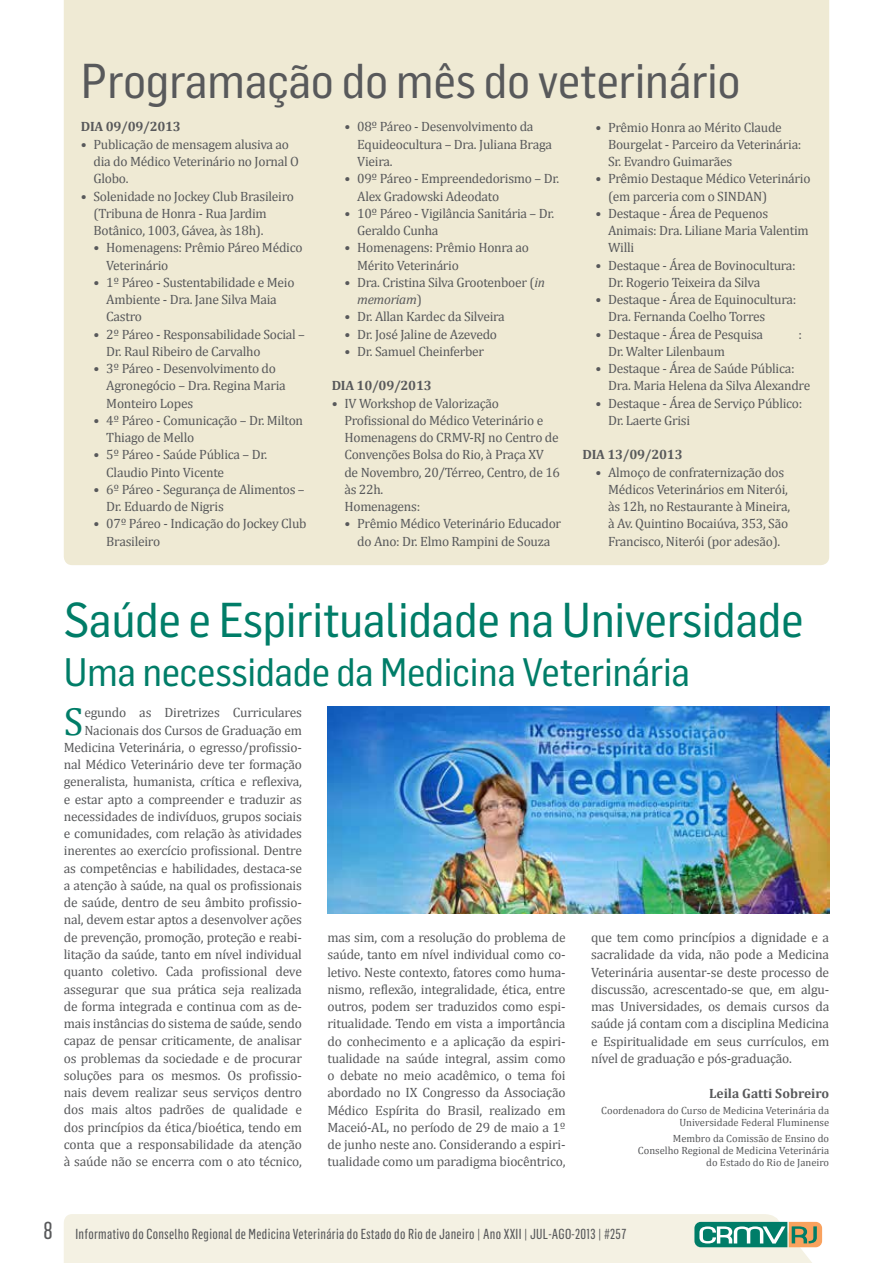
<style>
.page{position:relative;width:893px;height:1263px;background:#fff}
.page>*{position:absolute;margin:0;border:0;box-sizing:border-box;transform-origin:0 0}
.t1{font:48px "Flama Semicondensed Basic";letter-spacing:-.01em;color:#007d68}
.t2{font:48px "Flama Semicondensed Basic";letter-spacing:-.01em;color:#58595b}
.t3{font:39.45px "Cambria";color:#007d68}
.t4{font:39px "Flama Semicondensed Basic";letter-spacing:-.01em;color:#007d68}
.t5{font:24px "Flama Condensed Basic";color:#58595b}
.t6{font:14.25px "Flama Condensed Basic";letter-spacing:.02em;color:#58595b}
.t7{font:13.5px/17.2px "Cambria";letter-spacing:-.02em;color:#58595b}
.t8{font:700 13.5px "Cambria";letter-spacing:-.02em;color:#58595b}
.t9{font:700 13.5px "Cambria";color:#58595b}
.t10{font:10.5px/12px "Cambria";color:#58595b;text-align:right}
.s1{font-style:italic}
</style>
<div class="page">
<div style="left:64px;top:0;width:765px;height:565px;background:#efead4"></div>
<img style="left:327px;top:707px;width:502px;height:206px">
<svg style="left:64px;top:1214px;width:759px;height:49px;background:#e7eadb"></svg>
<h1 class="t2" style="left:81px;top:50px;width:661px">Programação do mês do veterinário</h1>
<p class="t8" style="left:81px;top:117px;width:102px">DIA 09/09/2013</p>
<p class="t7" style="left:94px;top:135px;width:207px;text-indent:-13px">• Publicação de mensagem alusiva ao dia do Médico Veterinário no Jornal O<br>Globo.</p>
<p class="t7" style="left:94px;top:187px;width:202px;text-indent:-13px">• Solenidade no Jockey Club Brasileiro (Tribuna de Honra - Rua Jardim<br>Botânico, 1003, Gávea, às 18h).</p>
<p class="t7" style="left:106px;top:239px;width:198px;text-indent:-13px">• Homenagens: Prêmio Páreo Médico<br>Veterinário</p>
<p class="t7" style="left:106px;top:273px;width:190px;text-indent:-13px">• 1º Páreo - Sustentabilidade e Meio<br>Ambiente - Dra. Jane Silva Maia<br>Castro</p>
<p class="t7" style="left:106px;top:325px;width:200px;text-indent:-13px">• 2º Páreo - Responsabilidade Social –<br>Dr. Raul Ribeiro de Carvalho</p>
<p class="t7" style="left:106px;top:360px;width:181px;text-indent:-13px">• 3º Páreo - Desenvolvimento do<br>Agronegócio – Dra. Regina Maria<br>Monteiro Lopes</p>
<p class="t7" style="left:106px;top:411px;width:198px;text-indent:-13px">• 4º Páreo - Comunicação – Dr. Milton<br>Thiago de Mello</p>
<p class="t7" style="left:106px;top:446px;width:162px;text-indent:-13px">• 5º Páreo - Saúde Pública – Dr.<br>Claudio Pinto Vicente</p>
<p class="t7" style="left:106px;top:480px;width:200px;text-indent:-13px">• 6º Páreo - Segurança de Alimentos –<br>Dr. Eduardo de Nigris</p>
<p class="t7" style="left:106px;top:515px;width:202px;text-indent:-13px">• 07º Páreo - Indicação do Jockey Club<br>Brasileiro</p>
<p class="t7" style="left:357px;top:118px;width:196px;text-indent:-13px">• 08º Páreo - Desenvolvimento da<br>Equideocultura – Dra. Juliana Braga<br>Vieira.</p>
<p class="t7" style="left:357px;top:170px;width:203px;text-indent:-13px">• 09º Páreo - Empreendedorismo – Dr.<br>Alex Gradowski Adeodato</p>
<p class="t7" style="left:357px;top:204px;width:198px;text-indent:-13px">• 10º Páreo - Vigilância Sanitária – Dr.<br>Geraldo Cunha</p>
<p class="t7" style="left:357px;top:239px;width:173px;text-indent:-13px">• Homenagens: Prêmio Honra ao<br>Mérito Veterinário</p>
<p class="t7" style="left:357px;top:273px;width:189px;text-indent:-13px">• Dra. Cristina Silva Grootenboer (<span class="s1">in memoriam</span>)</p>
<p class="t7" style="left:344px;top:308px;width:162px">• Dr. Allan Kardec da Silveira</p>
<p class="t7" style="left:344px;top:325px;width:154px">• Dr. José Jaline de Azevedo</p>
<p class="t7" style="left:344px;top:342px;width:141px">• Dr. Samuel Cheinferber</p>
<p class="t8" style="left:332px;top:376px;width:102px">DIA 10/09/2013</p>
<p class="t7" style="left:344px;top:394px;width:217px;text-indent:-13px">• IV Workshop de Valorização<br>Profissional do Médico Veterinário e<br>Homenagens do CRMV-RJ no Centro de<br>Convenções Bolsa do Rio, à Praça XV de Novembro, 20/Térreo, Centro, de 16 às 22h.<br>Homenagens:</p>
<p class="t7" style="left:344px;top:515px;width:218px;text-align:center">• Prêmio Médico Veterinário Educador do Ano: Dr. Elmo Rampini de Souza</p>
<p class="t7" style="left:608px;top:118px;width:195px;text-indent:-13px">• Prêmio Honra ao Mérito Claude<br>Bourgelat - Parceiro da Veterinária:<br>Sr. Evandro Guimarães</p>
<p class="t7" style="left:608px;top:170px;width:204px;text-indent:-13px">• Prêmio Destaque Médico Veterinário (em parceria com o SINDAN)</p>
<p class="t7" style="left:608px;top:205px;width:202px;text-indent:-13px">• Destaque - Área de Pequenos<br>Animais: Dra. Liliane Maria Valentim<br>Willi</p>
<p class="t7" style="left:608px;top:256px;width:189px;text-indent:-13px">• Destaque - Área de Bovinocultura:<br>Dr. Rogerio Teixeira da Silva</p>
<p class="t7" style="left:608px;top:291px;width:190px;text-indent:-13px">• Destaque - Área de Equinocultura:<br>Dra. Fernanda Coelho Torres</p>
<p class="t7" style="left:595px;top:325px;width:169px">• Destaque - Área de Pesquisa</p>
<p class="t7" style="left:799px;top:325px;width:5px">:</p>
<p class="t7" style="left:608px;top:343px;width:118px">Dr. Walter Lilenbaum</p>
<p class="t7" style="left:608px;top:360px;width:204px;text-indent:-13px">• Destaque - Área de Saúde Pública:<br>Dra. Maria Helena da Silva Alexandre</p>
<p class="t7" style="left:608px;top:394px;width:196px;text-indent:-13px">• Destaque - Área de Serviço Público:<br>Dr. Laerte Grisi</p>
<p class="t8" style="left:583px;top:445px;width:102px">DIA 13/09/2013</p>
<p class="t7" style="left:608px;top:463px;width:184px;text-indent:-13px">• Almoço de confraternização dos Médicos Veterinários em Niterói, às 12h, no Restaurante à Mineira, à Av. Quintino Bocaiúva, 353, São Francisco, Niterói (por adesão).</p>
<h1 class="t1" style="left:64px;top:589px;width:741px">Saúde e Espiritualidade na Universidade</h1>
<h3 class="t4" style="left:64px;top:647px;width:628px">Uma necessidade da Medicina Veterinária</h3>
<p class="t7" style="left:64px;top:704px;width:240px;text-align:right">egundo as Diretrizes Curriculares Nacionais dos Cursos de Graduação em Medicina Veterinária, o egresso/profissio&shy;nal Médico Veterinário deve ter formação generalista, humanista, crítica e reflexiva, e estar apto a compreender e traduzir as necessidades de indivíduos, grupos sociais e comunidades, com relação às atividades inerentes ao exercício profissional. Dentre as competências e habilidades, destaca-se a atenção à saúde, na qual os profissionais de saúde, dentro de seu âmbito profissio&shy;nal, devem estar aptos a desenvolver ações de prevenção, promoção, proteção e reabi&shy;litação da saúde, tanto em nível individual quanto coletivo. Cada profissional deve assegurar que sua prática seja realizada de forma integrada e continua com as de&shy;mais instâncias do sistema de saúde, sendo capaz de pensar criticamente, de analisar os problemas da sociedade e de procurar soluções para os mesmos. Os profissio&shy;nais devem realizar seus serviços dentro dos mais altos padrões de qualidade e dos princípios da ética/bioética, tendo em conta que a responsabilidade da atenção à saúde não se encerra com o ato técnico,</p>
<h2 class="t3" style="left:64px;top:698px;width:21px">S</h2>
<p class="t7" style="left:327px;top:929px;width:240px;text-align:justify">mas sim, com a resolução do problema de saúde, tanto em nível individual como co&shy;letivo. Neste contexto, fatores como huma&shy;nismo, reflexão, integralidade, ética, entre outros, podem ser traduzidos como espi&shy;ritualidade. Tendo em vista a importância do conhecimento e a aplicação da espiri&shy;tualidade na saúde integral, assim como o debate no meio acadêmico, o tema foi abordado no IX Congresso da Associação Médico Espírita do Brasil, realizado em Maceió-AL, no período de 29 de maio a 1º de junho neste ano. Considerando a espiri&shy;tualidade como um paradigma biocêntrico,</p>
<p class="t7" style="left:591px;top:929px;width:240px;text-align:justify">que tem como princípios a dignidade e a sacralidade da vida, não pode a Medicina Veterinária ausentar-se deste processo de discussão, acrescentado-se que, em algu&shy;mas Universidades, os demais cursos da saúde já contam com a disciplina Medicina e Espiritualidade em seus currículos, em nível de graduação e pós-graduação.</p>
<p class="t9" style="left:709px;top:1084px;width:122px">Leila Gatti Sobreiro</p>
<p class="t10" style="left:601px;top:1104px;width:230px">Coordenadora do Curso de Medicina Veterinária da<br>Universidade Federal Fluminense</p>
<p class="t10" style="left:638px;top:1133px;width:193px">Membro da Comissão de Ensino do<br>Conselho Regional de Medicina Veterinária do Estado do Rio de Janeiro</p>
<h3 class="t5" style="left:44px;top:1215px;width:11px">8</h3>
<p class="t6" style="left:75px;top:1225px;width:552px">Informativo do Conselho Regional de Medicina Veterinária do Estado do Rio de Janeiro | Ano XXII | JUL-AGO-2013 | #257</p>
</div>
